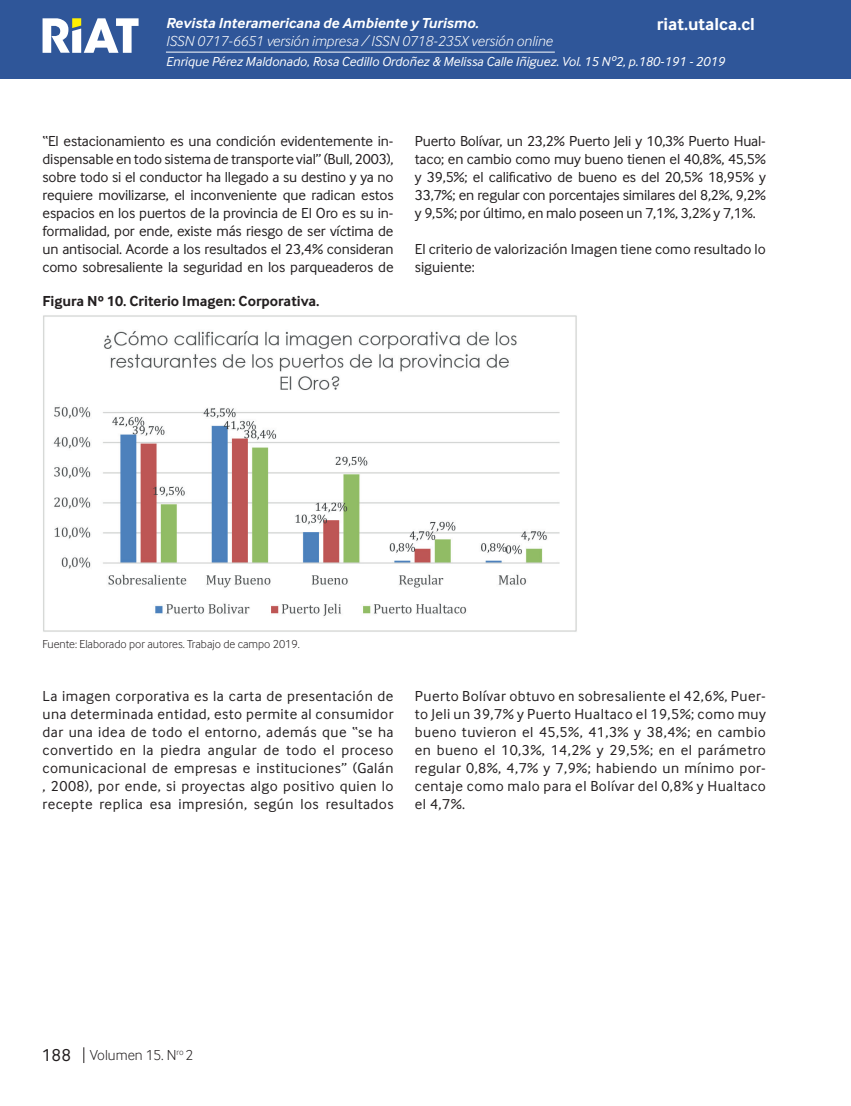
<style>
.page{position:relative;width:851px;height:1106px;background:#fff}
.page>*{position:absolute;margin:0;border:0;box-sizing:border-box;transform-origin:0 0}
.t1{font:700 18px "Inter Face";color:#fff}
.t2{font:15px/18px "Inter Face";color:#231f20;text-align:justify}
.t3{font:italic 300 15px "Inter Face";color:#fff}
.t4{font:italic 700 15px "Inter Face";color:#fff}
.t5{font:700 15px "Inter Face";color:#231f20}
.t6{font:300 15px "Inter Face";color:#231f20}
.t7{font:italic 13.5px "Inter Face";color:#fff}
.t8{font:300 12px "Inter Face";color:#231f20}
.s1{font-weight:400;font-size:18px}
</style>
<div class="page">
<div style="left:0;top:0;width:850px;height:79px;background:#2f5699"></div>
<hr style="left:850px;top:0;width:1px;height:79px;background:#2f5699">
<hr style="left:166px;top:52px;width:388px;height:1px;background:#fff">
<svg style="left:43px;top:18px;width:95px;height:35px"></svg>
<svg style="left:83px;top:1047px;width:1px;height:16px"></svg>
<img style="left:43px;top:315px;width:534px;height:317px">
<p class="t4" style="left:166px;top:15px;width:314px">Revista Interamericana de Ambiente y Turismo.</p>
<p class="t3" style="left:166px;top:33px;width:388px">ISSN 0717-6651 versión impresa / ISSN 0718-235X versión online</p>
<p class="t1" style="left:656px;top:14px;width:99px">riat.utalca.cl</p>
<p class="t7" style="left:166px;top:54px;width:560px">Enrique Pérez Maldonado, Rosa Cedillo Ordoñez &amp; Melissa Calle Iñiguez. Vol. 15 Nº2, p.180-191 - 2019</p>
<p class="t2" style="left:43px;top:132px;width:352px">“El estacionamiento es una condición evidentemente in&shy;dispensable en todo sistema de transporte vial” (Bull, 2003), sobre todo si el conductor ha llegado a su destino y ya no requiere movilizarse, el inconveniente que radican estos espacios en los puertos de la provincia de El Oro es su in&shy;formalidad, por ende, existe más riesgo de ser víctima de un antisocial. Acorde a los resultados el 23,4% consideran como sobresaliente la seguridad en los parqueaderos de</p>
<p class="t2" style="left:415px;top:132px;width:352px">Puerto Bolívar, un 23,2% Puerto Jeli y 10,3% Puerto Hual&shy;taco; en cambio como muy bueno tienen el 40,8%, 45,5% y 39,5%; el calificativo de bueno es del 20,5% 18,95% y 33,7%; en regular con porcentajes similares del 8,2%, 9,2% y 9,5%; por último, en malo poseen un 7,1%, 3,2% y 7,1%.</p>
<p class="t2" style="left:415px;top:240px;width:352px">El criterio de valorización Imagen tiene como resultado lo siguiente:</p>
<p class="t5" style="left:43px;top:292px;width:278px">Figura Nº 10. Criterio Imagen: Corporativa.</p>
<p class="t8" style="left:43px;top:637px;width:259px">Fuente: Elaborado por autores. Trabajo de campo 2019.</p>
<p class="t2" style="left:43px;top:687px;width:352px">La imagen corporativa es la carta de presentación de una determinada entidad, esto permite al consumidor dar una idea de todo el entorno, además que “se ha convertido en la piedra angular de todo el proceso comunicacional de empresas e instituciones” (Galán , 2008), por ende, si proyectas algo positivo quien lo recepte replica esa impresión, según los resultados</p>
<p class="t2" style="left:415px;top:687px;width:352px">Puerto Bolívar obtuvo en sobresaliente el 42,6%, Puer&shy;to Jeli un 39,7% y Puerto Hualtaco el 19,5%; como muy bueno tuvieron el 45,5%, 41,3% y 38,4%; en cambio en bueno el 10,3%, 14,2% y 29,5%; en el parámetro regular 0,8%, 4,7% y 7,9%; habiendo un mínimo por&shy;centaje como malo para el Bolívar del 0,8% y Hualtaco el 4,7%.</p>
<p class="t6" style="left:42px;top:1046px;width:153px"><span class="s1">188</span> Volumen 15. N<sup>ro</sup> 2</p>
</div>
